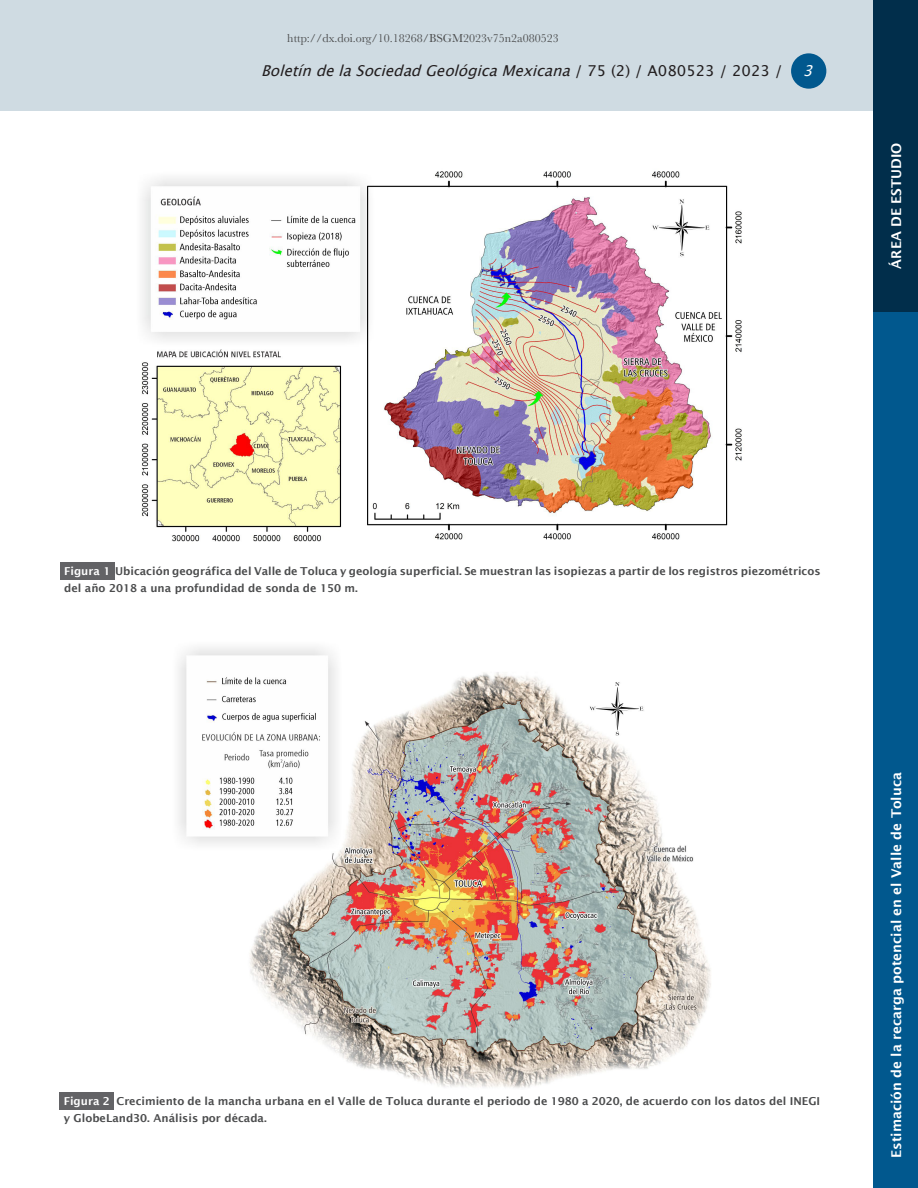
<style>
.page{position:relative;width:918px;height:1188px;background:#fff}
.page>*{position:absolute;margin:0;border:0;box-sizing:border-box;transform-origin:0 0}
.t1{font:italic 15px "Lucida Grande";color:#231f20}
.t2{font:italic 15px "Lucida Grande";color:#fff}
.Sección{font:600 13.5px "Lucida Sans";color:#fff}
.t3{font:12px "Baskerville";color:#4b4c4d}
.Pie_de_figura{font:600 10.95px/16.5px "Lucida Sans";color:#4b4c4d}
.Pie_de_figura__númer{font:600 10.95px "Lucida Sans";color:#4b4c4d}
.Pie_de_figura__númer-2{font:600 10.95px "Lucida Sans";color:#fff}
.s1{font-style:normal}
.s2{color:#fff}
</style>
<div class="page">
<div style="left:874px;top:311px;width:44px;height:877px;background:#01588e"></div>
<div style="left:0;top:0;width:874px;height:111px;background:#cfdbe2"></div>
<div style="left:791px;top:53px;width:35px;height:36px;background:#01588e;border-radius:50%"></div>
<div style="left:874px;top:0;width:44px;height:311px;background:#012e4b"></div>
<div style="left:60px;top:1093px;width:54px;height:17px;background:#636366"></div>
<img style="left:178px;top:647px;width:533px;height:441px">
<div style="left:60px;top:562px;width:55px;height:17px;background:#636366"></div>
<img style="left:141px;top:171px;width:601px;height:371px">
<p class="t3" style="left:287px;top:30px;width:273px">http://dx.doi.org/10.18268/BSGM2023v75n2a080523</p>
<h1 class="t1" style="left:261px;top:62px;width:523px">BoletíndelaSociedadGeológicaMexicana<span class="s1">/ 7 5 ( 2 ) / A 0 8 0 5 2 3 / 2 0 2 3 /</span></h1>
<h1 class="t2" style="left:803px;top:62px;width:19px">3</h1>
<p class="Sección" style="left:889px;top:269px;width:128px;rotate:-90deg">ÁREA DE ESTUDIO</p>
<p class="Pie_de_figura__númer" style="left:64px;top:565px;width:758px"><span class="s2">Figura 1</span> Ubicación geográfica del Valle de Toluca y geología superficial. Se muestran las isopiezas a partir de los registros piezométricos</p>
<p class="Pie_de_figura" style="left:64px;top:579px;width:295px">del año 2018 a una profundidad de sonda de 150 m.</p>
<p class="Pie_de_figura" style="left:64px;top:1093px;width:758px;text-indent:53px">Crecimiento de la mancha urbana en el Valle de Toluca durante el periodo de 1980 a 2020, de acuerdo con los datos del INEGI y GlobeLand30. Análisis por década.</p>
<p class="Pie_de_figura__númer-2" style="left:64px;top:1095px;width:48px">Figura 2</p>
<p class="Sección" style="left:889px;top:1158px;width:387px;rotate:-90deg">Estimación de la recarga potencial en el Valle de Toluca</p>
</div>
